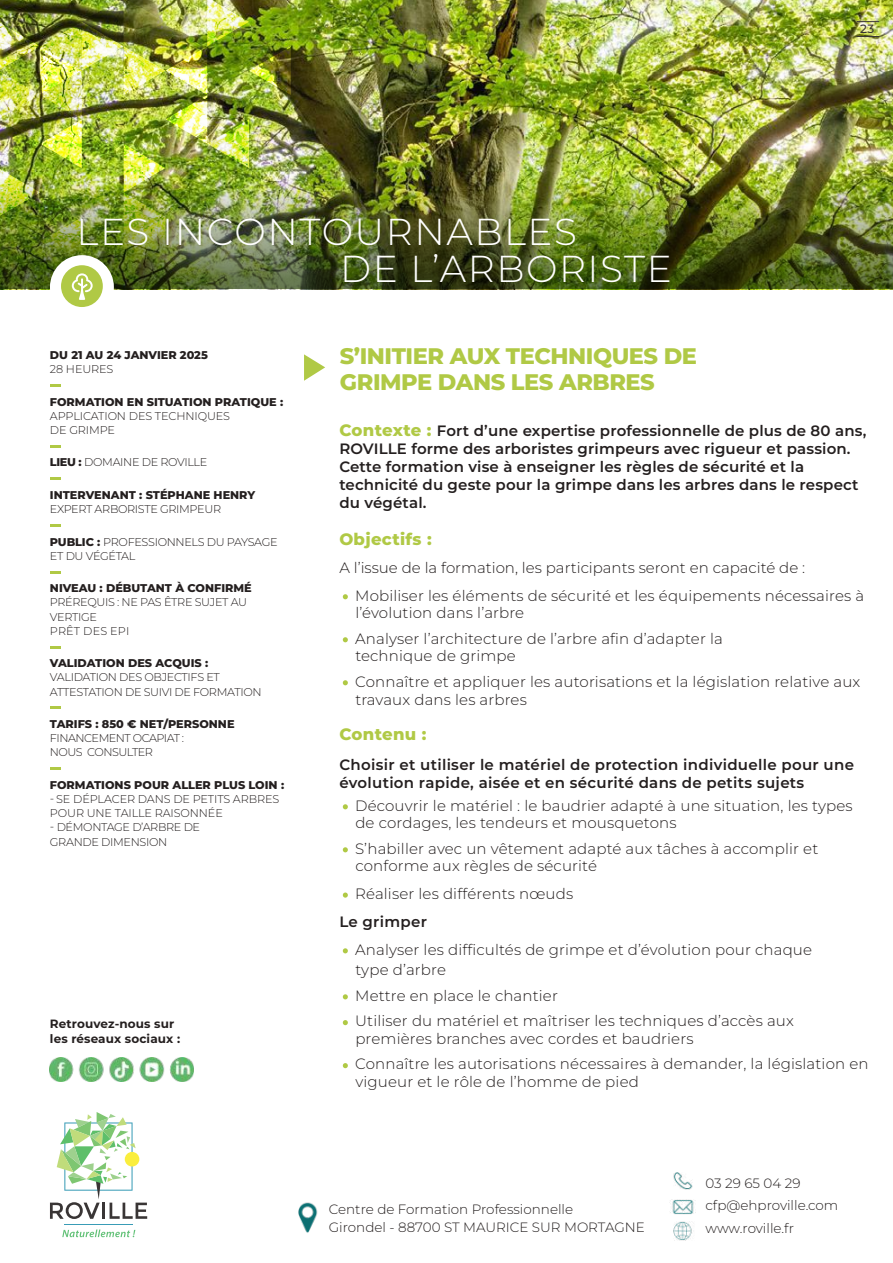
<style>
.page{position:relative;width:893px;height:1263px;background:#fff}
.page>*{position:absolute;margin:0;border:0;box-sizing:border-box;transform-origin:0 0}
.t1{font:300 60px "Montserrat";color:#b0c945}
.t2{font:300 37.5px "Montserrat";letter-spacing:.04em;color:#fff}
.t3{font:800 22.5px/25.5px "Montserrat";letter-spacing:-.02em;color:#b0c945}
.t4{font:800 16.5px "Montserrat";letter-spacing:.02em;color:#b0c945}
.t5{font:300 15px/17.2px "Montserrat";letter-spacing:.01em;color:#241f1f}
.t6{font:600 15px/18px "Montserrat";letter-spacing:.01em;color:#241f1f}
.t7{font:300 13.5px/22.5px "Montserrat";color:#241f1f}
.t8{font:700 12px/15px "Montserrat";letter-spacing:.01em;color:#241f1f}
.t9{font:500 12px "Montserrat";color:#393535}
.t10{font:300 11.25px/14.2px "Montserrat";letter-spacing:-.03em;color:#241f1f}
.t11{font:800 11.25px "Montserrat";color:#241f1f}
.t12{font:300 11.25px/14.2px "Montserrat";letter-spacing:-.01em;color:#241f1f}
.s1{font-weight:800}
.s2{font-weight:800;font-size:16.5px;color:#b0c945}
</style>
<div class="page">
<img style="left:291px;top:0;width:602px;height:159px">
<img style="left:291px;top:159px;width:602px;height:130px">
<svg style="left:304px;top:354px;width:21px;height:27px"></svg>
<svg style="left:50px;top:384px;width:11px;height:3px"></svg>
<svg style="left:50px;top:445px;width:11px;height:3px"></svg>
<svg style="left:50px;top:477px;width:11px;height:3px"></svg>
<svg style="left:50px;top:525px;width:11px;height:2px"></svg>
<svg style="left:50px;top:571px;width:11px;height:2px"></svg>
<svg style="left:50px;top:646px;width:11px;height:2px"></svg>
<svg style="left:50px;top:707px;width:11px;height:2px"></svg>
<svg style="left:50px;top:767px;width:11px;height:3px"></svg>
<img style="left:298px;top:1202px;width:20px;height:31px">
<img style="left:673px;top:1172px;width:20px;height:18px">
<img style="left:673px;top:1221px;width:19px;height:19px">
<img style="left:670px;top:1200px;width:24px;height:14px">
<div style="left:61px;top:265px;width:42px;height:42px;background:#b0c945;border-radius:50%"></div>
<img style="left:0;top:0;width:291px;height:300px">
<hr style="left:64px;top:1224px;width:69px;height:1px;background:#399cb6">
<svg style="left:50px;top:1112px;width:97px;height:107px"></svg>
<svg style="left:62px;top:1229px;width:73px;height:8px"></svg>
<img style="left:78px;top:1064px;width:92px;height:11px">
<svg style="left:50px;top:1058px;width:24px;height:23px"></svg>
<svg style="left:80px;top:1058px;width:24px;height:23px"></svg>
<svg style="left:110px;top:1058px;width:23px;height:23px"></svg>
<svg style="left:140px;top:1058px;width:24px;height:23px"></svg>
<svg style="left:170px;top:1058px;width:24px;height:23px"></svg>
<svg style="left:856px;top:36px;width:23px;height:1px"></svg>
<svg style="left:857px;top:21px;width:22px;height:1px"></svg>
<h2 class="t2" style="left:77px;top:206px;width:502px">LES INCONTOURNABLES</h2>
<h2 class="t2" style="left:340px;top:243px;width:333px">DE L’ARBORISTE</h2>
<p class="t9" style="left:860px;top:21px;width:15px">23</p>
<p class="t11" style="left:50px;top:347px;width:159px">DU 21 AU 24 JANVIER 2025</p>
<p class="t12" style="left:50px;top:362px;width:65px">28 HEURES</p>
<p class="t11" style="left:50px;top:393px;width:235px">FORMATION EN SITUATION PRATIQUE :</p>
<p class="t12" style="left:50px;top:408px;width:182px">APPLICATION DES TECHNIQUES<br>DE GRIMPE</p>
<p class="t10" style="left:50px;top:455px;width:159px"><span class="s1">LIEU :</span> DOMAINE DE ROVILLE</p>
<p class="t11" style="left:50px;top:486px;width:207px">INTERVENANT : STÉPHANE HENRY</p>
<p class="t10" style="left:50px;top:501px;width:173px">EXPERT ARBORISTE GRIMPEUR</p>
<p class="t10" style="left:50px;top:534px;width:229px"><span class="s1">PUBLIC :</span> PROFESSIONNELS DU PAYSAGE<br>ET DU VÉGÉTAL</p>
<p class="t11" style="left:50px;top:580px;width:203px">NIVEAU : DÉBUTANT À CONFIRMÉ</p>
<p class="t10" style="left:50px;top:595px;width:199px">PRÉREQUIS : NE PAS ÊTRE SUJET AU<br>VERTIGE<br>PRÊT DES EPI</p>
<p class="t11" style="left:50px;top:655px;width:160px">VALIDATION DES ACQUIS :</p>
<p class="t10" style="left:50px;top:670px;width:213px">VALIDATION DES OBJECTIFS ET<br>ATTESTATION DE SUIVI DE FORMATION</p>
<p class="t11" style="left:50px;top:716px;width:186px">TARIFS : 850 € NET/PERSONNE</p>
<p class="t10" style="left:50px;top:731px;width:136px">FINANCEMENT OCAPIAT :<br>NOUS CONSULTER</p>
<p class="t11" style="left:50px;top:776px;width:236px">FORMATIONS POUR ALLER PLUS LOIN :</p>
<p class="t12" style="left:50px;top:791px;width:231px">- SE DÉPLACER DANS DE PETITS ARBRES<br>POUR UNE TAILLE RAISONNÉE</p>
<p class="t10" style="left:50px;top:820px;width:152px">- DÉMONTAGE D’ARBRE DE<br>GRANDE DIMENSION</p>
<p class="t8" style="left:50px;top:1015px;width:132px">Retrouvez-nous sur les réseaux sociaux :</p>
<h3 class="t3" style="left:340px;top:342px;width:359px">S’INITIER AUX TECHNIQUES DE<br>GRIMPE DANS LES ARBRES</h3>
<p class="t6" style="left:339px;top:421px;width:528px"><span class="s2">Contexte :</span> Fort d’une expertise professionnelle de plus de 80 ans, ROVILLE forme des arboristes grimpeurs avec rigueur et passion.<br>Cette formation vise à enseigner les règles de sécurité et la technicité du geste pour la grimpe dans les arbres dans le respect du végétal.</p>
<p class="t4" style="left:339px;top:527px;width:94px">Objectifs :</p>
<p class="t5" style="left:339px;top:559px;width:467px">A l’issue de la formation, les participants seront en capacité de :</p>
<h1 class="t1" style="left:339px;top:537px;width:13px">.</h1>
<p class="t5" style="left:355px;top:586px;width:511px">Mobiliser les éléments de sécurité et les équipements nécessaires à l’évolution dans l’arbre</p>
<h1 class="t1" style="left:339px;top:580px;width:13px">.</h1>
<p class="t5" style="left:355px;top:629px;width:369px">Analyser l’architecture de l’arbre afin d’adapter la technique de grimpe</p>
<h1 class="t1" style="left:339px;top:623px;width:13px">.</h1>
<p class="t5" style="left:355px;top:672px;width:507px;line-height:18px">Connaître et appliquer les autorisations et la législation relative aux travaux dans les arbres</p>
<p class="t4" style="left:339px;top:722px;width:89px">Contenu :</p>
<p class="t6" style="left:339px;top:756px;width:516px;line-height:17.2px">Choisir et utiliser le matériel de protection individuelle pour une évolution rapide, aisée et en sécurité dans de petits sujets</p>
<h1 class="t1" style="left:339px;top:747px;width:13px">.</h1>
<p class="t5" style="left:355px;top:796px;width:499px">Découvrir le matériel : le baudrier adapté à une situation, les types de cordages, les tendeurs et mousquetons</p>
<h1 class="t1" style="left:339px;top:790px;width:13px">.</h1>
<p class="t5" style="left:355px;top:839px;width:465px">S’habiller avec un vêtement adapté aux tâches à accomplir et conforme aux règles de sécurité</p>
<h1 class="t1" style="left:339px;top:835px;width:13px">.</h1>
<p class="t5" style="left:355px;top:884px;width:220px">Réaliser les différents nœuds</p>
<p class="t6" style="left:339px;top:912px;width:89px">Le grimper</p>
<h1 class="t1" style="left:339px;top:891px;width:13px">.</h1>
<p class="t5" style="left:355px;top:939px;width:458px;line-height:20.2px">Analyser les difficultés de grimpe et d’évolution pour chaque type d’arbre</p>
<h1 class="t1" style="left:339px;top:937px;width:13px">.</h1>
<p class="t5" style="left:355px;top:986px;width:204px">Mettre en place le chantier</p>
<h1 class="t1" style="left:339px;top:963px;width:13px">.</h1>
<p class="t5" style="left:355px;top:1012px;width:440px">Utiliser du matériel et maîtriser les techniques d’accès aux premières branches avec cordes et baudriers</p>
<h1 class="t1" style="left:339px;top:1006px;width:13px">.</h1>
<p class="t5" style="left:355px;top:1055px;width:515px">Connaître les autorisations nécessaires à demander, la législation en vigueur et le rôle de l’homme de pied</p>
<p class="t7" style="left:329px;top:1200px;width:318px;line-height:17.2px">Centre de Formation Professionnelle<br>Girondel - 88700 ST MAURICE SUR MORTAGNE</p>
<p class="t7" style="left:705px;top:1171px;width:134px">03 29 65 04 29 cfp@ehproville.com www.roville.fr</p>
</div>
